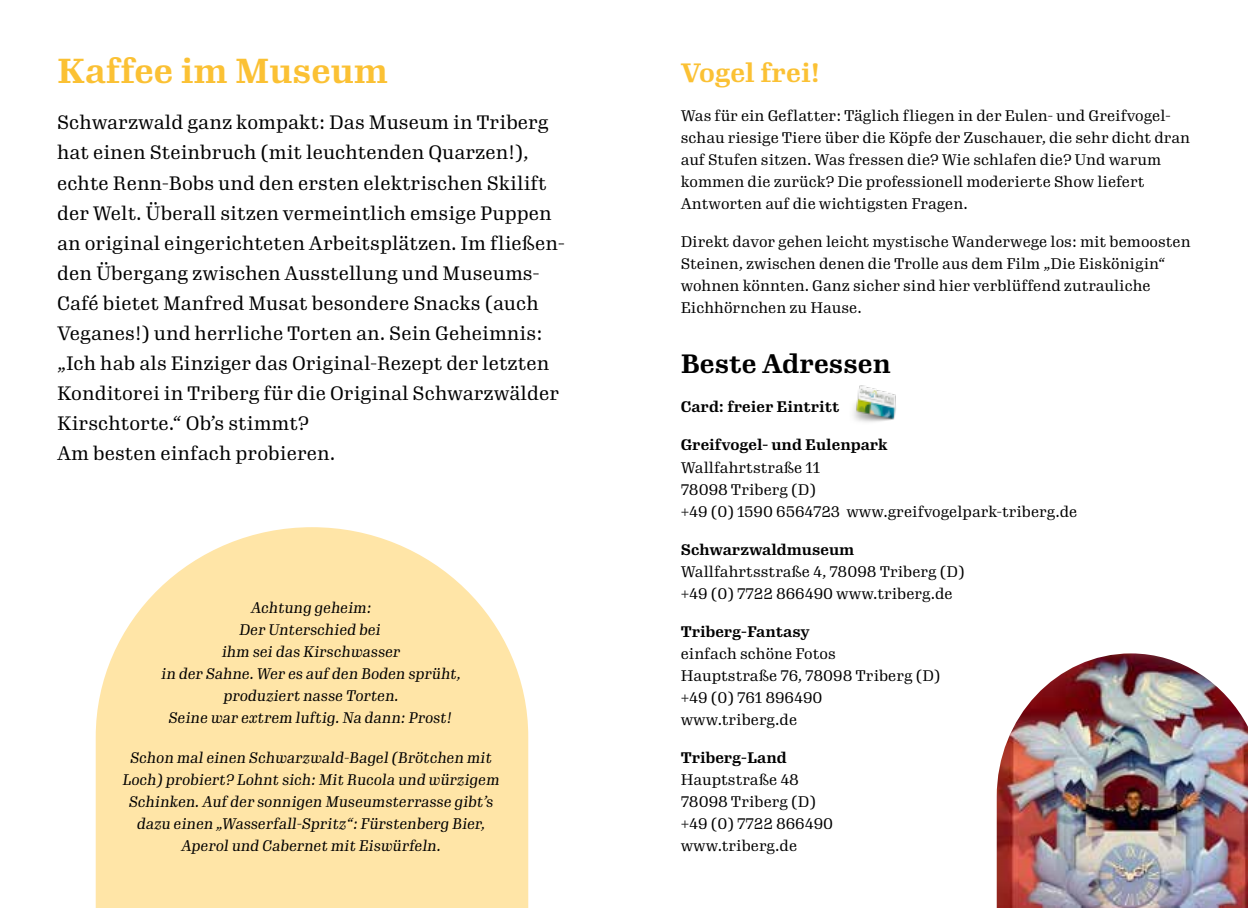
<style>
.page{position:relative;width:1248px;height:908px;background:#fff}
.page>*{position:absolute;margin:0;border:0;box-sizing:border-box;transform-origin:0 0}
.t1{font:700 34px "Gimlet Text Narrow";color:#fbc134}
.t2{font:700 26px "Gimlet Text Narrow";color:#000}
.t3{font:700 26px "Gimlet Text Narrow";color:#fbc134}
.t4{font:19px/30px "Gimlet Text Narrow";color:#000}
.t5{font:15px/22px "Gimlet Text Narrow";color:#000}
.t6{font:italic 15px/22px "Gimlet Text Narrow";color:#000;text-align:center}
.t7{font:700 15px "Gimlet Text Narrow";color:#000}
</style>
<div class="page">
<img style="left:853px;top:385px;width:43px;height:37px">
<svg style="left:96px;top:527px;width:432px;height:380px;background:#ffe8b1"></svg>
<img style="left:996px;top:653px;width:251px;height:254px">
<h1 class="t1" style="left:57px;top:47px;width:332px">Kaffee im Museum</h1>
<p class="t4" style="left:57px;top:106px;width:509px">Schwarzwald ganz kompakt: Das Museum in Triberg hat einen Steinbruch (mit leuchtenden Quarzen!), echte Renn-Bobs und den ersten elektrischen Skilift der Welt. Überall sitzen vermeintlich emsige Puppen an original eingerichteten Arbeitsplätzen. Im fließen&shy;den Übergang zwischen Ausstellung und Museums-Café bietet Manfred Musat besondere Snacks (auch Veganes!) und herrliche Torten an. Sein Geheimnis: „Ich hab als Einziger das Original-Rezept der letzten Konditorei in Triberg für die Original Schwarzwälder Kirschtorte.“ Ob’s stimmt?<br>Am besten einfach probieren.</p>
<p class="t6" style="left:161px;top:596px;width:301px">Achtung geheim:<br>Der Unterschied bei<br>ihm sei das Kirschwasser<br>in der Sahne. Wer es auf den Boden sprüht, produziert nasse Torten.<br>Seine war extrem luftig. Na dann: Prost!</p>
<p class="t6" style="left:123px;top:745px;width:378px">Schon mal einen Schwarzwald-Bagel (Brötchen mit Loch) probiert? Lohnt sich: Mit Rucola und würzigem Schinken. Auf der sonnigen Museumsterrasse gibt’s dazu einen „Wasserfall-Spritz“: Fürstenberg Bier, Aperol und Cabernet mit Eiswürfeln.</p>
<h2 class="t3" style="left:680px;top:54px;width:141px">Vogel frei!</h2>
<p class="t5" style="left:680px;top:103px;width:511px">Was für ein Geflatter: Täglich fliegen in der Eulen- und Greifvogel&shy;schau riesige Tiere über die Köpfe der Zuschauer, die sehr dicht dran auf Stufen sitzen. Was fressen die? Wie schlafen die? Und warum kommen die zurück? Die professionell moderierte Show liefert Antworten auf die wichtigsten Fragen.</p>
<p class="t5" style="left:680px;top:230px;width:511px">Direkt davor gehen leicht mystische Wanderwege los: mit bemoosten Steinen, zwischen denen die Trolle aus dem Film „Die Eiskönigin“ wohnen könnten. Ganz sicher sind hier verblüffend zutrauliche Eichhörnchen zu Hause.</p>
<h2 class="t2" style="left:680px;top:345px;width:212px">Beste Adressen</h2>
<p class="t7" style="left:680px;top:396px;width:160px">Card: freier Eintritt</p>
<p class="t7" style="left:680px;top:434px;width:208px">Greifvogel- und Eulenpark</p>
<p class="t5" style="left:680px;top:455px;width:398px">Wallfahrtstraße 11<br>78098 Triberg (D)<br>+49 (0) 1590 6564723 www.greifvogelpark-triberg.de</p>
<p class="t7" style="left:680px;top:538px;width:175px">Schwarzwaldmuseum</p>
<p class="t5" style="left:680px;top:559px;width:285px">Wallfahrtsstraße 4, 78098 Triberg (D) +49 (0) 7722 866490 www.triberg.de</p>
<p class="t7" style="left:680px;top:620px;width:131px">Triberg-Fantasy</p>
<p class="t5" style="left:680px;top:641px;width:261px">einfach schöne Fotos<br>Hauptstraße 76, 78098 Triberg (D) +49 (0) 761 896490 www.triberg.de</p>
<p class="t7" style="left:680px;top:747px;width:107px">Triberg-Land</p>
<p class="t5" style="left:680px;top:767px;width:154px">Hauptstraße 48<br>78098 Triberg (D) +49 (0) 7722 866490 www.triberg.de</p>
</div>
